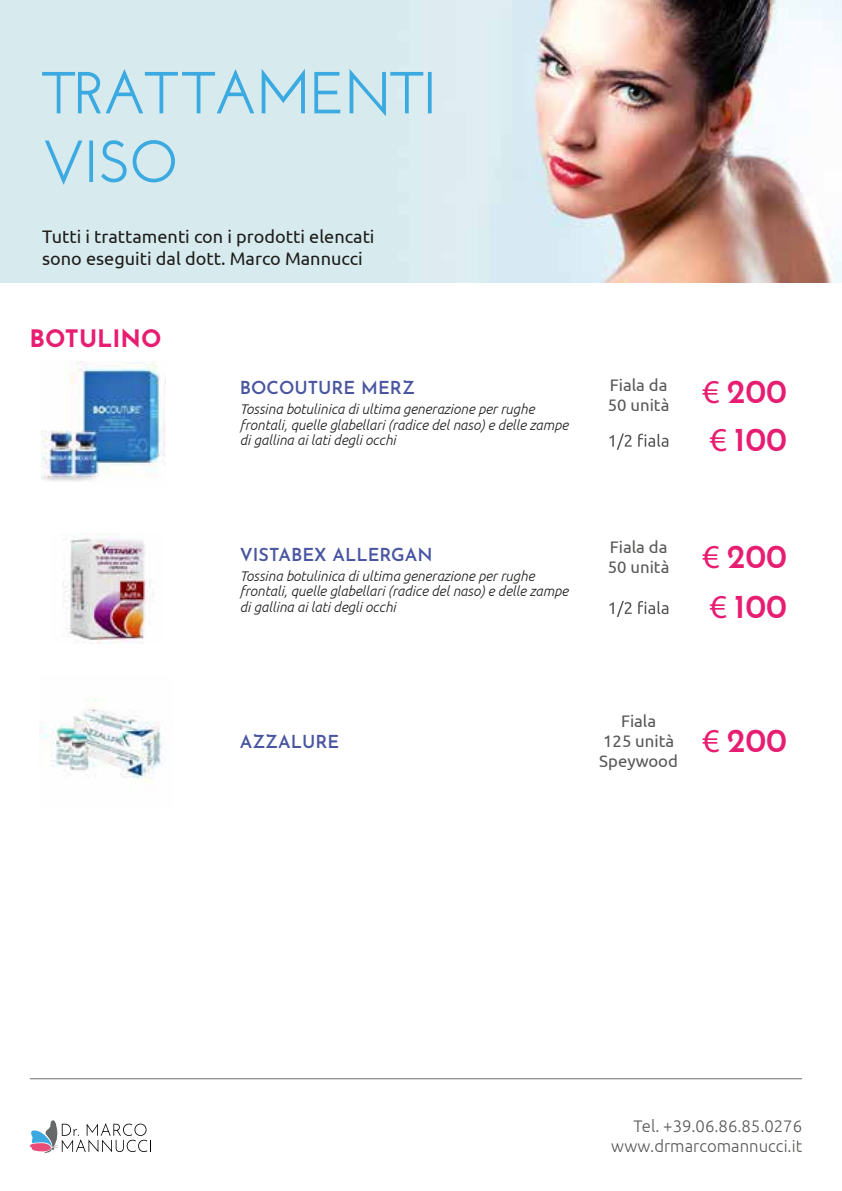
<style>
.page{position:relative;width:842px;height:1191px;background:#fff}
.page>*{position:absolute;margin:0;border:0;box-sizing:border-box;transform-origin:0 0}
.t1{font:600 33.4px/50.4px "Josefin Sans";color:#e71d72}
.t2{font:700 24px "Josefin Sans";color:#e71d72}
.t3{font:18px/21.8px "Ubuntu";color:#1d1d1b}
.t4{font:600 18px "Josefin Sans";color:#4955a1}
.t5{font:16.8px/20px "Ubuntu";color:#575756}
.t6{font:300 16.6px "Ubuntu";color:#575756}
.t7{font:italic 300 14px/15.4px "Ubuntu";color:#1d1d1b}
.s1{font-family:"Myriad Pro";font-weight:400}
</style>
<div class="page">
<img style="left:0;top:0;width:842px;height:282px">
<svg style="left:42px;top:69px;width:212px;height:44px;background:#b6dceb"></svg>
<svg style="left:262px;top:69px;width:43px;height:44px;background:#abd8ea"></svg>
<svg style="left:314px;top:72px;width:26px;height:41px"></svg>
<svg style="left:350px;top:69px;width:73px;height:47px;background:#b6ddeb"></svg>
<svg style="left:428px;top:72px;width:4px;height:41px"></svg>
<svg style="left:45px;top:140px;width:37px;height:45px;background:#b9ddeb"></svg>
<svg style="left:89px;top:140px;width:4px;height:42px"></svg>
<svg style="left:101px;top:140px;width:26px;height:42px"></svg>
<svg style="left:133px;top:139px;width:42px;height:43px;background:#afd9ea"></svg>
<hr style="left:30px;top:1078px;width:772px;height:1px;background:#706f6f">
<img style="left:40px;top:698px;width:123px;height:84px">
<svg style="left:609px;top:433px;width:59px;height:17px"></svg>
<svg style="left:609px;top:601px;width:59px;height:16px"></svg>
<img style="left:63px;top:533px;width:90px;height:110px">
<img style="left:41px;top:362px;width:124px;height:119px">
<svg style="left:30px;top:1120px;width:121px;height:33px"></svg>
<p class="t3" style="left:42px;top:225px;width:334px">Tutti i trattamenti con i prodotti elencati sono eseguiti dal dott. Marco Mannucci</p>
<h2 class="t2" style="left:30px;top:321px;width:133px">BOTULINO</h2>
<p class="t4" style="left:240px;top:374px;width:177px">BOCOUTURE MERZ</p>
<p class="t7" style="left:240px;top:401px;width:330px">Tossina botulinica di ultima generazione per rughe frontali, quelle glabellari (radice del naso) e delle zampe di gallina ai lati degli occhi</p>
<p class="t4" style="left:240px;top:541px;width:194px">VISTABEX ALLERGAN</p>
<p class="t7" style="left:240px;top:568px;width:330px">Tossina botulinica di ultima generazione per rughe frontali, quelle glabellari (radice del naso) e delle zampe di gallina ai lati degli occhi</p>
<p class="t5" style="left:608px;top:374px;width:63px">Fiala da<br>50 unità</p>
<h1 class="t1" style="left:702px;top:364px;width:86px"><span class="s1">€</span> 200</h1>
<h1 class="t1" style="left:710px;top:411px;width:79px"><span class="s1">€</span> 100</h1>
<p class="t5" style="left:608px;top:537px;width:63px">Fiala da<br>50 unità</p>
<h1 class="t1" style="left:702px;top:528px;width:86px"><span class="s1">€</span> 200 <span class="s1">€</span> 100</h1>
<p class="t5" style="left:599px;top:710px;width:80px;text-align:center">Fiala<br>125 unità<br>Speywood</p>
<p class="t4" style="left:240px;top:728px;width:101px">AZZALURE</p>
<h1 class="t1" style="left:702px;top:712px;width:86px"><span class="s1">€</span> 200</h1>
<p class="t6" style="left:633px;top:1116px;width:170px">Tel. +39.06.86.85.0276</p>
<p class="t6" style="left:611px;top:1136px;width:192px">www.drmarcomannucci.it</p>
</div>
